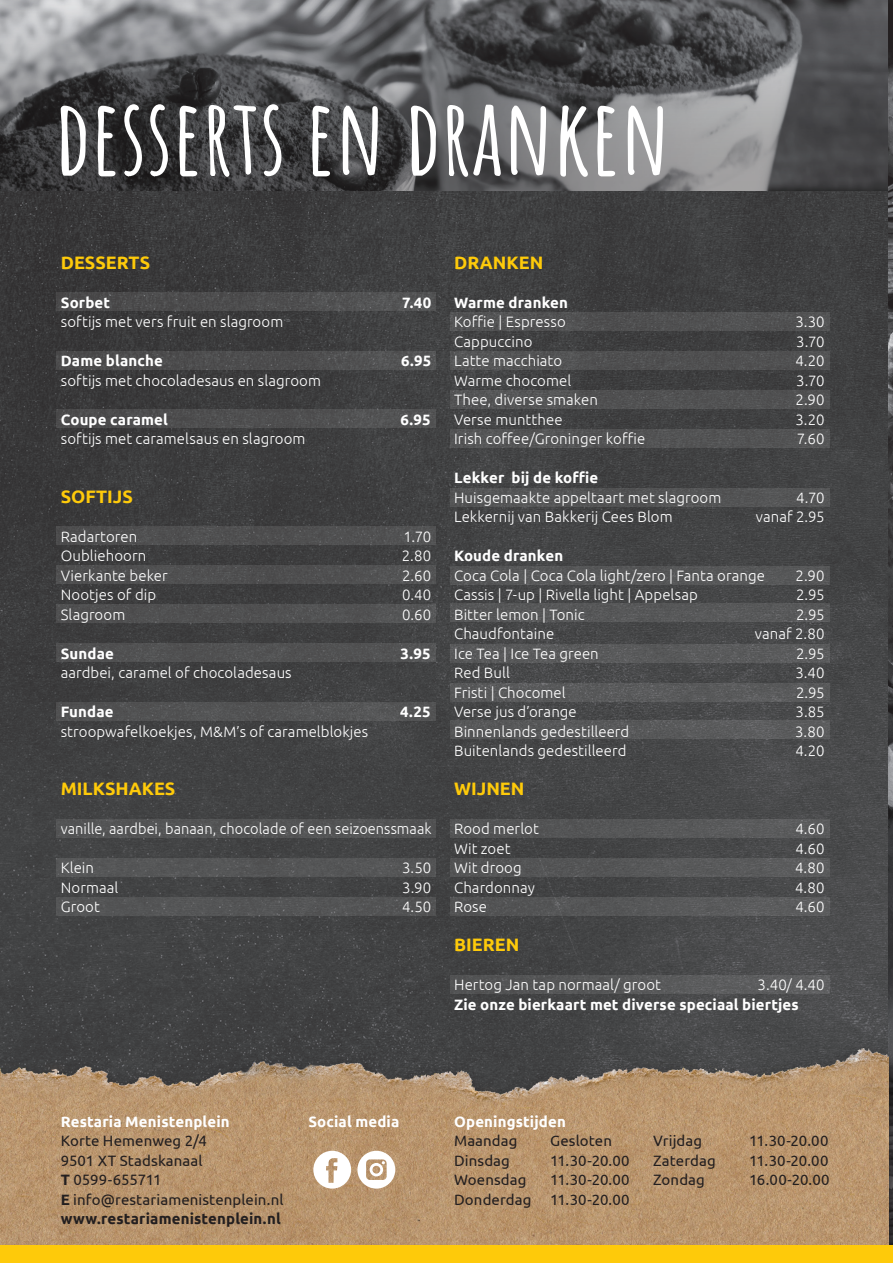
<style>
.page{position:relative;width:893px;height:1263px;background:#fff}
.page>*{position:absolute;margin:0;border:0;box-sizing:border-box;transform-origin:0 0}
.GROTE_KOP{font:700 105px "Amatic SC";color:#fff}
.t1{font:700 18px "Ubuntu";color:#feca0a}
.body{font:300 15px "Ubuntu";letter-spacing:.005em;color:#fff}
.body-2{font:15px/19.5px "Ubuntu";letter-spacing:.005em;color:#231f20;text-align:right}
.body-3{font:700 15px "Ubuntu";letter-spacing:.01em;color:#fff}
.Tussenkop{font:700 15px "Ubuntu";letter-spacing:.01em;color:#fff}
.Tussenkop-2{font:15px/19.5px "Ubuntu";letter-spacing:.005em;color:#231f20}
.Tussenkop-3{font:700 15px "Ubuntu";letter-spacing:.01em;color:#231f20}
.s1{font-weight:700}
</style>
<div class="page">
<img style="left:0;top:190px;width:888px;height:850px">
<img style="left:888px;top:0;width:5px;height:1040px">
<svg style="left:889px;top:631px;width:4px;height:409px;background:#464749"></svg>
<svg style="left:0;top:0;width:887px;height:190px;background:#5d5d5f"></svg>
<div style="left:0;top:1040px;width:893px;height:223px;background:#231f20;opacity:.75"></div>
<img style="left:0;top:1049px;width:889px;height:197px">
<svg style="left:313px;top:1151px;width:38px;height:37px"></svg>
<div style="left:0;top:1246px;width:893px;height:17px;background:#feca0a"></div>
<div style="left:450px;top:313px;width:380px;height:18px;background:#505152"></div>
<div style="left:450px;top:820px;width:380px;height:18px;background:#575859"></div>
<div style="left:450px;top:859px;width:380px;height:18px;background:#575859"></div>
<div style="left:450px;top:898px;width:380px;height:18px;background:#575859"></div>
<div style="left:450px;top:352px;width:380px;height:18px;background:#505152"></div>
<div style="left:450px;top:391px;width:380px;height:18px;background:#515253"></div>
<div style="left:450px;top:488px;width:380px;height:18px;background:#545455"></div>
<div style="left:450px;top:566px;width:380px;height:18px;background:#565758"></div>
<div style="left:450px;top:604px;width:380px;height:18px;background:#575859"></div>
<div style="left:450px;top:644px;width:380px;height:18px;background:#59595a"></div>
<div style="left:450px;top:683px;width:380px;height:18px;background:#59595b"></div>
<div style="left:450px;top:721px;width:380px;height:18px;background:#59595a"></div>
<svg style="left:357px;top:1151px;width:38px;height:37px"></svg>
<div style="left:450px;top:976px;width:380px;height:18px;background:#585959"></div>
<div style="left:56px;top:292px;width:380px;height:18px;background:#4e4e4f"></div>
<div style="left:56px;top:351px;width:380px;height:18px;background:#4e4e4f"></div>
<div style="left:56px;top:409px;width:380px;height:19px;background:#4f4f50"></div>
<div style="left:56px;top:643px;width:380px;height:19px;background:#505152"></div>
<div style="left:56px;top:702px;width:380px;height:18px;background:#525354"></div>
<div style="left:56px;top:819px;width:380px;height:18px;background:#535455"></div>
<div style="left:56px;top:526px;width:380px;height:18px;background:#505050"></div>
<div style="left:56px;top:565px;width:380px;height:19px;background:#505050"></div>
<div style="left:56px;top:604px;width:380px;height:18px;background:#505051"></div>
<div style="left:56px;top:858px;width:380px;height:18px;background:#555657"></div>
<div style="left:56px;top:897px;width:380px;height:18px;background:#545455"></div>
<div style="left:450px;top:430px;width:380px;height:18px;background:#535455"></div>
<p class="GROTE_KOP" style="left:54px;top:55px;width:618px">DESSERTS EN DRANKEN</p>
<p class="t1" style="left:61px;top:251px;width:91px">DESSERTS</p>
<p class="body-3" style="left:61px;top:293px;width:51px">Sorbet</p>
<p class="body-3" style="left:402px;top:293px;width:31px">7.40</p>
<p class="body" style="left:61px;top:313px;width:224px">softijs met vers fruit en slagroom</p>
<p class="body-3" style="left:61px;top:352px;width:104px">Dame blanche</p>
<p class="body-3" style="left:401px;top:352px;width:32px">6.95</p>
<p class="body" style="left:61px;top:371px;width:262px">softijs met chocoladesaus en slagroom</p>
<p class="body-3" style="left:61px;top:410px;width:109px">Coupe caramel</p>
<p class="body-3" style="left:400px;top:410px;width:32px">6.95</p>
<p class="body" style="left:61px;top:430px;width:246px">softijs met caramelsaus en slagroom</p>
<p class="t1" style="left:61px;top:485px;width:74px">SOFTIJS</p>
<p class="body" style="left:61px;top:527px;width:78px">Radartoren</p>
<p class="body" style="left:403px;top:527px;width:29px">1.70</p>
<p class="body" style="left:61px;top:547px;width:87px">Oubliehoorn</p>
<p class="body" style="left:402px;top:547px;width:31px">2.80</p>
<p class="body" style="left:61px;top:566px;width:108px">Vierkante beker</p>
<p class="body" style="left:402px;top:566px;width:31px">2.60</p>
<p class="body" style="left:61px;top:586px;width:97px">Nootjes of dip</p>
<p class="body" style="left:402px;top:586px;width:31px">0.40</p>
<p class="body" style="left:61px;top:605px;width:66px">Slagroom</p>
<p class="body" style="left:402px;top:605px;width:31px">0.60</p>
<p class="Tussenkop" style="left:61px;top:644px;width:55px">Sundae</p>
<p class="Tussenkop" style="left:401px;top:644px;width:32px">3.95</p>
<p class="body" style="left:61px;top:664px;width:232px">aardbei, caramel of chocoladesaus</p>
<p class="Tussenkop" style="left:61px;top:703px;width:54px">Fundae</p>
<p class="Tussenkop" style="left:400px;top:703px;width:32px">4.25</p>
<p class="body" style="left:61px;top:722px;width:309px">stroopwafelkoekjes, M&amp;M’s of caramelblokjes</p>
<p class="t1" style="left:61px;top:778px;width:116px">MILKSHAKES</p>
<p class="body" style="left:61px;top:820px;width:372px">vanille, aardbei, banaan, chocolade of een seizoenssmaak</p>
<p class="body" style="left:61px;top:859px;width:35px">Klein</p>
<p class="body" style="left:402px;top:859px;width:31px">3.50</p>
<p class="body" style="left:61px;top:878px;width:59px">Normaal</p>
<p class="body" style="left:402px;top:878px;width:31px">3.90</p>
<p class="body" style="left:61px;top:898px;width:41px">Groot</p>
<p class="body" style="left:402px;top:898px;width:31px">4.50</p>
<p class="t1" style="left:454px;top:251px;width:91px">DRANKEN</p>
<p class="Tussenkop" style="left:454px;top:293px;width:115px">Warme dranken</p>
<p class="body" style="left:454px;top:313px;width:113px">Koffie | Espresso</p>
<p class="body" style="left:795px;top:313px;width:31px">3.30</p>
<p class="body" style="left:454px;top:332px;width:80px">Cappuccino</p>
<p class="body" style="left:796px;top:332px;width:30px">3.70</p>
<p class="body" style="left:454px;top:352px;width:110px">Latte macchiato</p>
<p class="body" style="left:795px;top:352px;width:31px">4.20</p>
<p class="body" style="left:454px;top:371px;width:119px">Warme chocomel</p>
<p class="body" style="left:796px;top:371px;width:30px">3.70</p>
<p class="body" style="left:454px;top:391px;width:145px">Thee, diverse smaken</p>
<p class="body" style="left:796px;top:391px;width:31px">2.90</p>
<p class="body" style="left:454px;top:410px;width:110px">Verse muntthee</p>
<p class="body" style="left:795px;top:410px;width:31px">3.20</p>
<p class="body" style="left:454px;top:430px;width:193px">Irish coffee/Groninger koffie</p>
<p class="body" style="left:797px;top:430px;width:29px">7.60</p>
<p class="Tussenkop" style="left:454px;top:469px;width:146px">Lekker bij de koffie</p>
<p class="body" style="left:454px;top:488px;width:269px">Huisgemaakte appeltaart met slagroom</p>
<p class="body" style="left:796px;top:488px;width:30px">4.70</p>
<p class="body" style="left:454px;top:508px;width:220px">Lekkernij van Bakkerij Cees Blom</p>
<p class="body" style="left:756px;top:508px;width:70px">vanaf 2.95</p>
<p class="Tussenkop" style="left:454px;top:547px;width:111px">Koude dranken</p>
<p class="body" style="left:454px;top:566px;width:312px">Coca Cola | Coca Cola light/zero | Fanta orange</p>
<p class="body" style="left:796px;top:566px;width:31px">2.90</p>
<p class="body" style="left:454px;top:586px;width:245px">Cassis | 7-up | Rivella light | Appelsap</p>
<p class="body" style="left:796px;top:586px;width:30px">2.95</p>
<p class="body" style="left:454px;top:605px;width:132px">Bitter lemon | Tonic</p>
<p class="body" style="left:796px;top:605px;width:30px">2.95</p>
<p class="body" style="left:454px;top:625px;width:102px">Chaudfontaine</p>
<p class="body" style="left:755px;top:625px;width:71px">vanaf 2.80</p>
<p class="body" style="left:454px;top:644px;width:146px">Ice Tea | Ice Tea green</p>
<p class="body" style="left:796px;top:644px;width:30px">2.95</p>
<p class="body" style="left:454px;top:664px;width:57px">Red Bull</p>
<p class="body" style="left:795px;top:664px;width:31px">3.40</p>
<p class="body" style="left:454px;top:683px;width:113px">Fristi | Chocomel</p>
<p class="body" style="left:796px;top:683px;width:30px">2.95</p>
<p class="body" style="left:454px;top:703px;width:124px">Verse jus d’orange</p>
<p class="body" style="left:795px;top:703px;width:31px">3.85</p>
<p class="body" style="left:454px;top:722px;width:177px">Binnenlands gedestilleerd</p>
<p class="body" style="left:795px;top:722px;width:31px">3.80</p>
<p class="body" style="left:454px;top:742px;width:174px">Buitenlands gedestilleerd</p>
<p class="body" style="left:795px;top:742px;width:31px">4.20</p>
<p class="t1" style="left:454px;top:778px;width:72px">WIJNEN</p>
<p class="body" style="left:454px;top:820px;width:86px">Rood merlot</p>
<p class="body" style="left:795px;top:820px;width:31px">4.60</p>
<p class="body" style="left:454px;top:839px;width:58px">Wit zoet</p>
<p class="body" style="left:795px;top:839px;width:31px">4.60</p>
<p class="body" style="left:454px;top:859px;width:69px">Wit droog</p>
<p class="body" style="left:795px;top:859px;width:31px">4.80</p>
<p class="body" style="left:454px;top:878px;width:82px">Chardonnay</p>
<p class="body" style="left:795px;top:878px;width:31px">4.80</p>
<p class="body" style="left:454px;top:898px;width:34px">Rose</p>
<p class="body" style="left:795px;top:898px;width:31px">4.60</p>
<p class="t1" style="left:454px;top:934px;width:67px">BIEREN</p>
<p class="body" style="left:454px;top:976px;width:208px">Hertog Jan tap normaal/ groot</p>
<p class="body" style="left:758px;top:976px;width:68px">3.40/ 4.40</p>
<p class="body-3" style="left:454px;top:995px;width:346px">Zie onze bierkaart met diverse speciaal biertjes</p>
<p class="body-3" style="left:61px;top:1112px;width:170px">Restaria Menistenplein</p>
<p class="body-2" style="left:61px;top:1130px;width:148px">Korte Hemenweg 2/4</p>
<p class="Tussenkop-2" style="left:61px;top:1150px;width:224px">9501 XT Stadskanaal<br><span class="s1">T</span> 0599-655711<br><span class="s1">E</span> info@restariamenistenplein.nl</p>
<p class="Tussenkop-3" style="left:61px;top:1210px;width:221px">www.restariamenistenplein.nl</p>
<p class="body-3" style="left:308px;top:1112px;width:93px">Social media</p>
<p class="Tussenkop" style="left:454px;top:1112px;width:113px">Openingstijden</p>
<p class="Tussenkop-2" style="left:454px;top:1130px;width:65px">Maandag</p>
<p class="Tussenkop-2" style="left:550px;top:1130px;width:63px">Gesloten</p>
<p class="body-2" style="left:454px;top:1150px;width:57px">Dinsdag</p>
<p class="body-2" style="left:550px;top:1150px;width:81px">11.30-20.00</p>
<p class="body-2" style="left:454px;top:1169px;width:74px">Woensdag</p>
<p class="body-2" style="left:454px;top:1169px;width:177px">11.30-20.00<br>Donderdag 11.30-20.00</p>
<p class="body-2" style="left:653px;top:1130px;width:51px">Vrijdag</p>
<p class="body-2" style="left:749px;top:1130px;width:81px">11.30-20.00</p>
<p class="body-2" style="left:653px;top:1150px;width:64px">Zaterdag</p>
<p class="body-2" style="left:749px;top:1150px;width:81px">11.30-20.00</p>
<p class="body-2" style="left:653px;top:1169px;width:53px">Zondag</p>
<p class="body-2" style="left:749px;top:1169px;width:82px">16.00-20.00</p>
</div>
